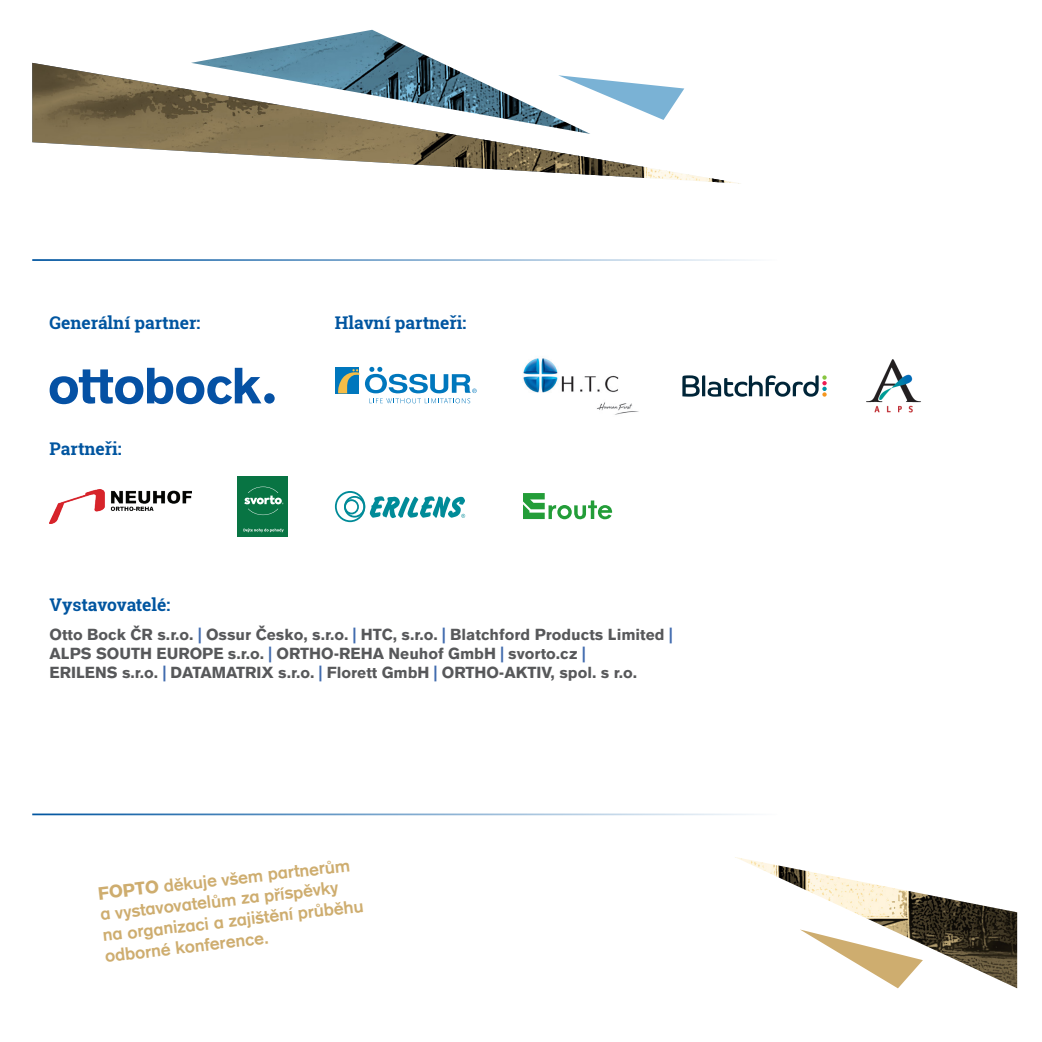
<style>
.page{position:relative;width:1042px;height:1042px;background:#fff}
.page>*{position:absolute;margin:0;border:0;box-sizing:border-box;transform-origin:0 0}
.t1{font:700 17.5px/21.2px "Otto Bock CT";color:#cead6f}
.t2{font:700 17.5px "Roboto Slab";color:#0155a0}
.t3{font:700 15.75px/18.9px "OBO Sans";color:#57585a}
.s1{color:#416bae}
.s2{font-weight:900}
</style>
<div class="page">
<div style="left:264px;top:393px;width:11px;height:10px;background:#0551a4;border-radius:50%"></div>
<svg style="left:50px;top:368px;width:211px;height:36px"></svg>
<img style="left:866px;top:359px;width:55px;height:54px">
<img style="left:50px;top:489px;width:141px;height:34px">
<svg style="left:335px;top:372px;width:25px;height:22px"></svg>
<div style="left:335px;top:367px;width:24px;height:26px;background:#0077bd"></div>
<svg style="left:338px;top:369px;width:21px;height:24px"></svg>
<svg style="left:365px;top:367px;width:112px;height:36px"></svg>
<hr style="left:32px;top:259px;width:745px;height:2px;background:#0155a0">
<svg style="left:523px;top:493px;width:89px;height:27px"></svg>
<hr style="left:32px;top:813px;width:745px;height:2px;background:#0155a0">
<div style="left:238px;top:476px;width:50px;height:47px;background:#087443"></div>
<div style="left:238px;top:524px;width:50px;height:13px;background:#087443"></div>
<svg style="left:243px;top:528px;width:41px;height:4px"></svg>
<svg style="left:244px;top:487px;width:39px;height:28px"></svg>
<img style="left:735px;top:857px;width:282px;height:131px">
<svg style="left:800px;top:929px;width:123px;height:59px"></svg>
<img style="left:523px;top:358px;width:116px;height:57px">
<svg style="left:682px;top:375px;width:144px;height:22px"></svg>
<svg style="left:335px;top:491px;width:130px;height:31px"></svg>
<img style="left:32px;top:63px;width:709px;height:121px">
<img style="left:191px;top:30px;width:399px;height:104px">
<svg style="left:558px;top:75px;width:126px;height:45px"></svg>
<p class="t2" style="left:50px;top:311px;width:152px">Generální partner:</p>
<p class="t2" style="left:335px;top:311px;width:133px">Hlavní partneři:</p>
<p class="t2" style="left:50px;top:436px;width:74px">Partneři:</p>
<p class="t2" style="left:50px;top:593px;width:122px">Vystavovatelé:</p>
<p class="t3" style="left:50px;top:625px;width:624px">Otto Bock ČR s.r.o. <span class="s1">|</span> Ossur Česko, s.r.o. <span class="s1">|</span> HTC, s.r.o. <span class="s1">|</span> Blatchford Products Limited <span class="s1">|<br></span>ALPS SOUTH EUROPE s.r.o. <span class="s1">|</span> ORTHO-REHA Neuhof GmbH <span class="s1">|</span> svorto.cz <span class="s1">|<br></span>ERILENS s.r.o. <span class="s1">|</span> DATAMATRIX s.r.o. <span class="s1">|</span> Florett GmbH <span class="s1">|</span> ORTHO-AKTIV, spol. s r.o.</p>
<p class="t1" style="left:97px;top:881px;width:264px;rotate:-6deg"><span class="s2">FOPTO</span> děkuje všem partnerům a vystavovatelům za příspěvky na organizaci a zajištění průběhu odborné konference.</p>
</div>
